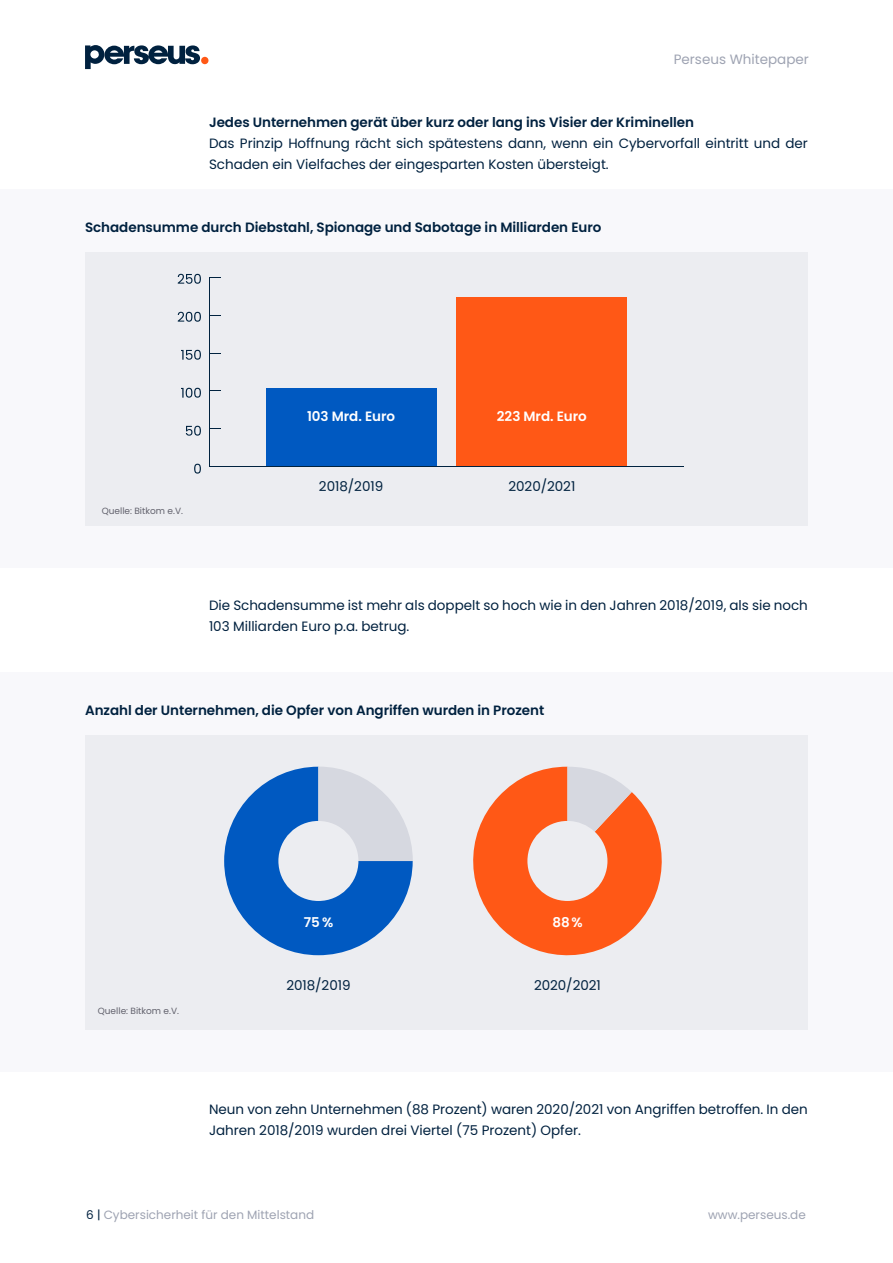
<style>
.page{position:relative;width:893px;height:1263px;background:#fff}
.page>*{position:absolute;margin:0;border:0;box-sizing:border-box;transform-origin:0 0}
.t1{font:13.5px/21px "Poppins";letter-spacing:-.005em;color:#00213f}
.t2{font:600 13.5px "Poppins";letter-spacing:-.005em;color:#00213f}
.t3{font:600 13.5px "Poppins";letter-spacing:-.005em;color:#fff}
.t4{font:13.5px "Poppins";color:#9ea3b2}
.t5{font:12px "Poppins";color:#9ea3b2}
.t6{font:9px "Poppins";color:#62626d}
.s1{color:#00213f}
</style>
<div class="page">
<svg style="left:85px;top:45px;width:115px;height:24px"></svg>
<div style="left:201px;top:57px;width:7px;height:7px;background:#ff5816;border-radius:50%"></div>
<div style="left:0;top:190px;width:893px;height:378px;background:#f8f8fb"></div>
<div style="left:85px;top:253px;width:723px;height:273px;background:#ecedf1"></div>
<div style="left:0;top:673px;width:893px;height:399px;background:#f8f8fb"></div>
<div style="left:85px;top:736px;width:723px;height:294px;background:#ecedf1"></div>
<svg style="left:194px;top:464px;width:7px;height:10px"></svg>
<svg style="left:186px;top:426px;width:15px;height:10px"></svg>
<svg style="left:181px;top:388px;width:20px;height:10px"></svg>
<svg style="left:181px;top:350px;width:20px;height:10px"></svg>
<svg style="left:178px;top:312px;width:23px;height:10px"></svg>
<svg style="left:178px;top:274px;width:23px;height:10px"></svg>
<hr style="left:209px;top:277px;width:1px;height:190px;background:#00223f">
<div style="left:456px;top:298px;width:171px;height:169px;background:#ff5816"></div>
<div style="left:266px;top:389px;width:171px;height:78px;background:#0059c1"></div>
<hr style="left:209px;top:467px;width:475px;height:1px;background:#00223f">
<svg style="left:224px;top:766px;width:189px;height:189px"></svg>
<svg style="left:473px;top:767px;width:189px;height:189px"></svg>
<p class="t4" style="left:674px;top:51px;width:137px">Perseus Whitepaper</p>
<p class="t2" style="left:209px;top:114px;width:486px">Jedes Unternehmen gerät über kurz oder lang ins Visier der Kriminellen</p>
<p class="t1" style="left:209px;top:133px;width:600px">Das Prinzip Hoffnung rächt sich spätestens dann, wenn ein Cybervorfall eintritt und der<br>Schaden ein Vielfaches der eingesparten Kosten übersteigt.</p>
<p class="t2" style="left:85px;top:219px;width:518px">Schadensumme durch Diebstahl, Spionage und Sabotage in Milliarden Euro</p>
<p class="t3" style="left:307px;top:408px;width:90px">103 Mrd. Euro</p>
<p class="t3" style="left:497px;top:408px;width:91px">223 Mrd. Euro</p>
<p class="t6" style="left:102px;top:506px;width:83px">Quelle: Bitkom e.V.</p>
<p class="t1" style="left:319px;top:476px;width:66px">2018/2019</p>
<p class="t1" style="left:508px;top:476px;width:68px">2020/2021</p>
<p class="t1" style="left:209px;top:595px;width:600px">Die Schadensumme ist mehr als doppelt so hoch wie in den Jahren 2018/2019, als sie noch<br>103 Milliarden Euro p.a. betrug.</p>
<p class="t2" style="left:85px;top:702px;width:461px">Anzahl der Unternehmen, die Opfer von Angriffen wurden in Prozent</p>
<p class="t3" style="left:304px;top:915px;width:31px">75 %</p>
<p class="t3" style="left:552px;top:915px;width:32px">88 %</p>
<p class="t6" style="left:98px;top:1006px;width:83px">Quelle: Bitkom e.V.</p>
<p class="t1" style="left:286px;top:975px;width:66px">2018/2019</p>
<p class="t1" style="left:534px;top:975px;width:68px">2020/2021</p>
<p class="t1" style="left:209px;top:1099px;width:600px">Neun von zehn Unternehmen (88 Prozent) waren 2020/2021 von Angriffen betroffen. In den<br>Jahren 2018/2019 wurden drei Viertel (75 Prozent) Opfer.</p>
<p class="t5" style="left:86px;top:1207px;width:230px"><span class="s1">6 |</span> Cybersicherheit für den Mittelstand</p>
<p class="t5" style="left:708px;top:1207px;width:99px">www.perseus.de</p>
</div>
